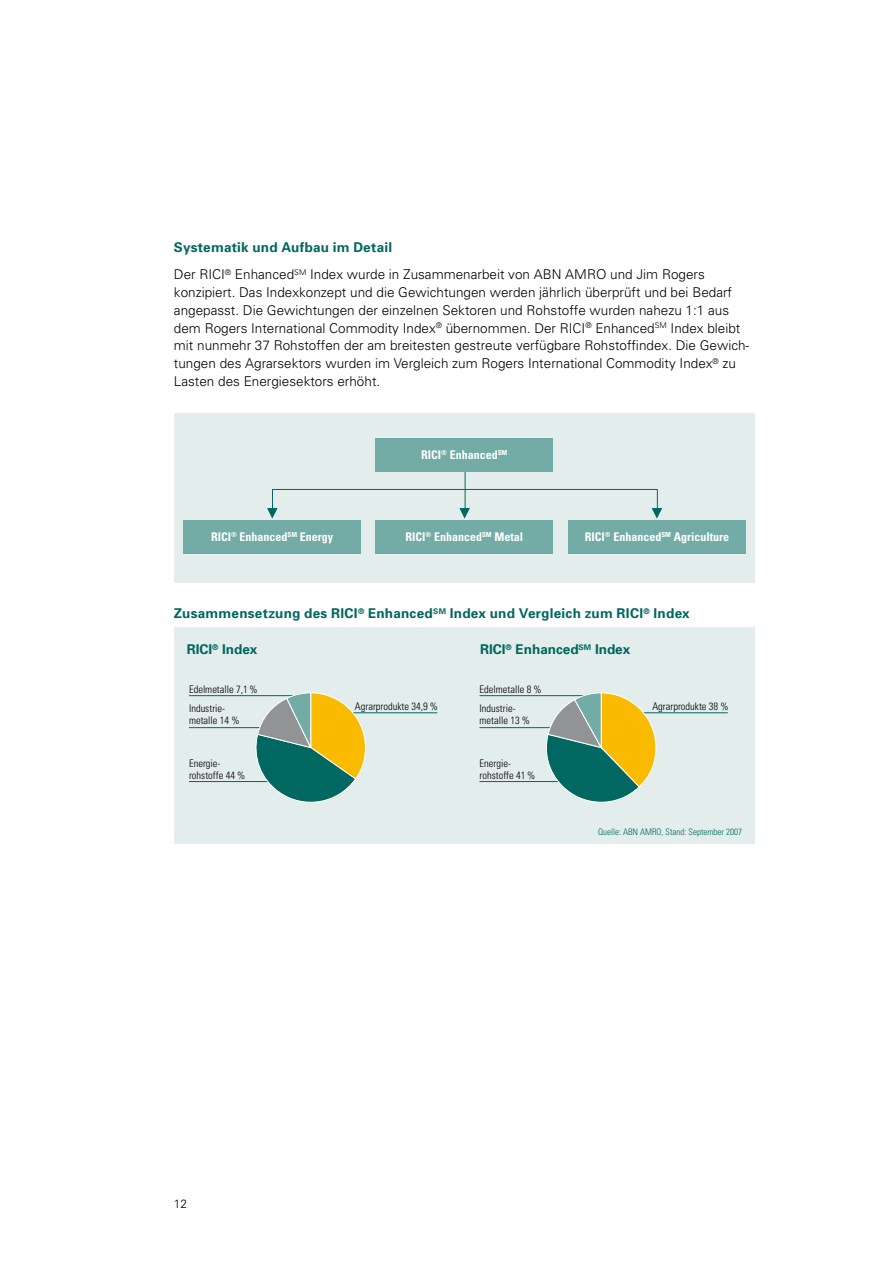
<style>
.page{position:relative;width:893px;height:1263px;background:#fff}
.page>*{position:absolute;margin:0;border:0;box-sizing:border-box;transform-origin:0 0}
.t1{font:300 13.5px/17.9px "Univers";color:#000}
.t2{font:700 13.5px "Univers";letter-spacing:.015em;color:#006761}
.t3{font:700 condensed 12px "Univers";color:#fff}
.t4{font:300 12px "Univers";color:#000}
.t5{font:300 condensed 10.5px/12px "Univers";color:#000}
.t6{font:300 condensed 9px "Univers";color:#006761}
.s1{font-weight:700;color:#006761}
</style>
<div class="page">
<div style="left:174px;top:413px;width:581px;height:170px;background:#e3eeec"></div>
<div style="left:375px;top:520px;width:178px;height:34px;background:#73aca7"></div>
<div style="left:568px;top:520px;width:178px;height:34px;background:#73aca7"></div>
<div style="left:183px;top:520px;width:178px;height:34px;background:#73aca7"></div>
<svg style="left:459px;top:508px;width:11px;height:11px"></svg>
<hr style="left:465px;top:470px;width:1px;height:40px;background:#006761">
<div style="left:375px;top:439px;width:178px;height:33px;background:#73aca7"></div>
<svg style="left:652px;top:489px;width:10px;height:30px"></svg>
<svg style="left:267px;top:489px;width:11px;height:30px"></svg>
<hr style="left:273px;top:489px;width:384px;height:1px;background:#006761">
<div style="left:174px;top:627px;width:581px;height:216px;background:#e3eeec"></div>
<hr style="left:344px;top:712px;width:93px;height:1px;background:#006761">
<hr style="left:189px;top:781px;width:81px;height:1px;background:#006761">
<hr style="left:189px;top:727px;width:89px;height:1px;background:#006761">
<hr style="left:189px;top:695px;width:113px;height:1px;background:#006761">
<svg style="left:252px;top:692px;width:114px;height:111px"></svg>
<hr style="left:634px;top:712px;width:94px;height:1px;background:#006761">
<hr style="left:479px;top:781px;width:81px;height:1px;background:#006761">
<hr style="left:479px;top:727px;width:89px;height:1px;background:#006761">
<hr style="left:479px;top:695px;width:113px;height:1px;background:#006761">
<svg style="left:543px;top:692px;width:113px;height:111px"></svg>
<p class="t1" style="left:174px;top:234px;width:532px;line-height:26.8px"><span class="s1">Systematik und Aufbau im Detail<br></span>Der RICI<sup>®</sup> Enhanced<sup>SM</sup> Index wurde in Zusammenarbeit von ABN AMRO und Jim Rogers</p>
<p class="t1" style="left:174px;top:283px;width:577px">konzipiert. Das Indexkonzept und die Gewichtungen werden jährlich überprüft und bei Bedarf angepasst. Die Gewichtungen der einzelnen Sektoren und Rohstoffe wurden nahezu 1:1 aus dem Rogers International Commodity Index<sup>®</sup> übernommen. Der RICI<sup>®</sup> Enhanced<sup>SM</sup> Index bleibt mit nunmehr 37 Rohstoffen der am breitesten gestreute verfügbare Rohstoffindex. Die Gewich&shy;tungen des Agrarsektors wurden im Vergleich zum Rogers International Commodity Index<sup>®</sup> zu Lasten des Energiesektors erhöht.</p>
<p class="t3" style="left:211px;top:529px;width:124px">RICI<sup>®</sup> Enhanced<sup>SM</sup> Energy</p>
<p class="t3" style="left:421px;top:447px;width:88px">RICI<sup>®</sup> Enhanced<sup>SM</sup></p>
<p class="t3" style="left:406px;top:529px;width:119px">RICI<sup>®</sup> Enhanced<sup>SM</sup> Metal</p>
<p class="t3" style="left:585px;top:529px;width:146px">RICI<sup>®</sup> Enhanced<sup>SM</sup> Agriculture</p>
<p class="t2" style="left:174px;top:605px;width:517px">Zusammensetzung des RICI<sup>®</sup> Enhanced<sup>SM</sup> Index und Vergleich zum RICI<sup>®</sup> Index</p>
<p class="t2" style="left:187px;top:641px;width:72px">RICI<sup>®</sup> Index</p>
<p class="t2" style="left:480px;top:641px;width:152px">RICI<sup>®</sup> Enhanced<sup>SM</sup> Index</p>
<p class="t5" style="left:189px;top:683px;width:70px">Edelmetalle 7,1%</p>
<p class="t5" style="left:479px;top:683px;width:64px">Edelmetalle 8 %</p>
<p class="t5" style="left:189px;top:702px;width:52px">Industrie&shy;metalle 14 %</p>
<p class="t5" style="left:355px;top:700px;width:85px">Agrarprodukte 34,9 %</p>
<p class="t5" style="left:479px;top:702px;width:52px">Industrie&shy;metalle 13 %</p>
<p class="t5" style="left:652px;top:700px;width:78px">Agrarprodukte 38 %</p>
<p class="t5" style="left:189px;top:757px;width:58px">Energie&shy;rohstoffe 44 %</p>
<p class="t5" style="left:479px;top:757px;width:57px">Energie&shy;rohstoffe 41 %</p>
<p class="t6" style="left:598px;top:826px;width:145px">Quelle: ABN AMRO, Stand: September 2007</p>
<p class="t4" style="left:174px;top:1196px;width:13px">12</p>
</div>
